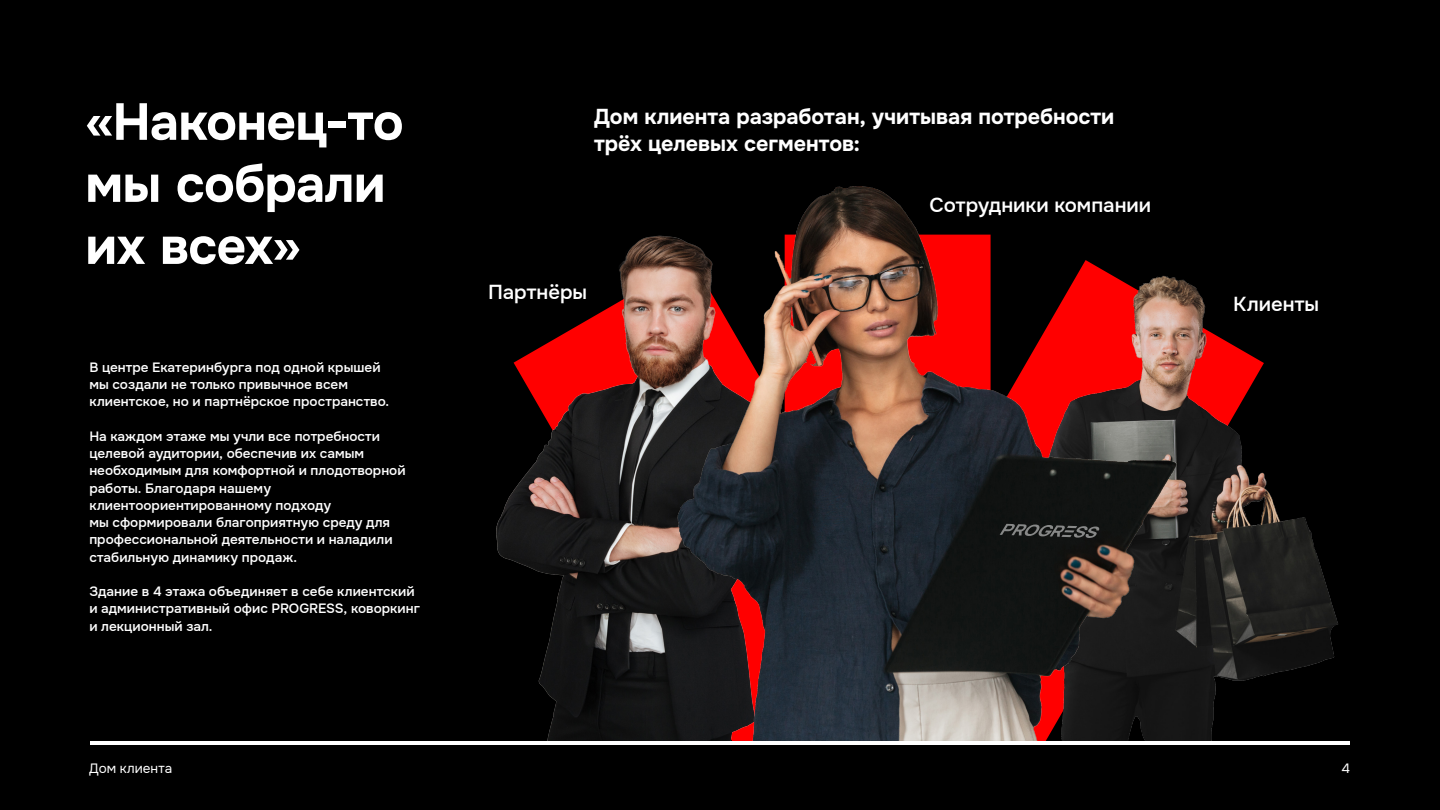
<style>
.page{position:relative;width:1440px;height:810px;background:#000}
.page>*{position:absolute;margin:0;border:0;box-sizing:border-box;transform-origin:0 0}
.t1{font:700 51.68px/62px "Onest";letter-spacing:-.015em;color:#fff}
.t2{font:700 21.45px/27.5px "Onest";color:#fff}
.t3{font:500 20.25px "Onest";color:#fff}
.t4{font:500 13.5px/17.2px "Onest";color:#fff}
.t5{font:13.5px "Onest";color:#fff}
</style>
<div class="page">
<img style="left:1206px;top:329px;width:132px;height:412px">
<img style="left:496px;top:236px;width:159px;height:505px">
<img style="left:655px;top:186px;width:551px;height:555px">
<svg style="left:1000px;top:524px;width:99px;height:14px"></svg>
<hr style="left:90px;top:741px;width:1260px;height:4px;background:#fff">
<h1 class="t1" style="left:85px;top:91px;width:320px">«Наконец-то мы собрали их всех»</h1>
<p class="t4" style="left:89px;top:359px;width:301px">В центре Екатеринбурга под одной крышей мы создали не только привычное всем клиентское, но и партнёрское пространство.</p>
<p class="t4" style="left:89px;top:428px;width:318px">На каждом этаже мы учли все потребности целевой аудитории, обеспечив их самым необходимым для комфортной и плодотворной работы. Благодаря нашему клиентоориентированному подходу<br>мы сформировали благоприятную среду для профессиональной деятельности и наладили стабильную динамику продаж.</p>
<p class="t4" style="left:89px;top:583px;width:332px">Здание в 4 этажа объединяет в себе клиентский и административный офис PROGRESS, коворкинг и лекционный зал.</p>
<h2 class="t2" style="left:594px;top:103px;width:522px">Дом клиента разработан, учитывая потребности трёх целевых сегментов:</h2>
<h3 class="t3" style="left:929px;top:193px;width:223px">Сотрудники компании</h3>
<h3 class="t3" style="left:488px;top:280px;width:101px">Партнёры</h3>
<h3 class="t3" style="left:1233px;top:291px;width:87px">Клиенты</h3>
<p class="t5" style="left:89px;top:760px;width:84px">Дом клиента</p>
<p class="t5" style="left:1341px;top:760px;width:10px">4</p>
</div>
